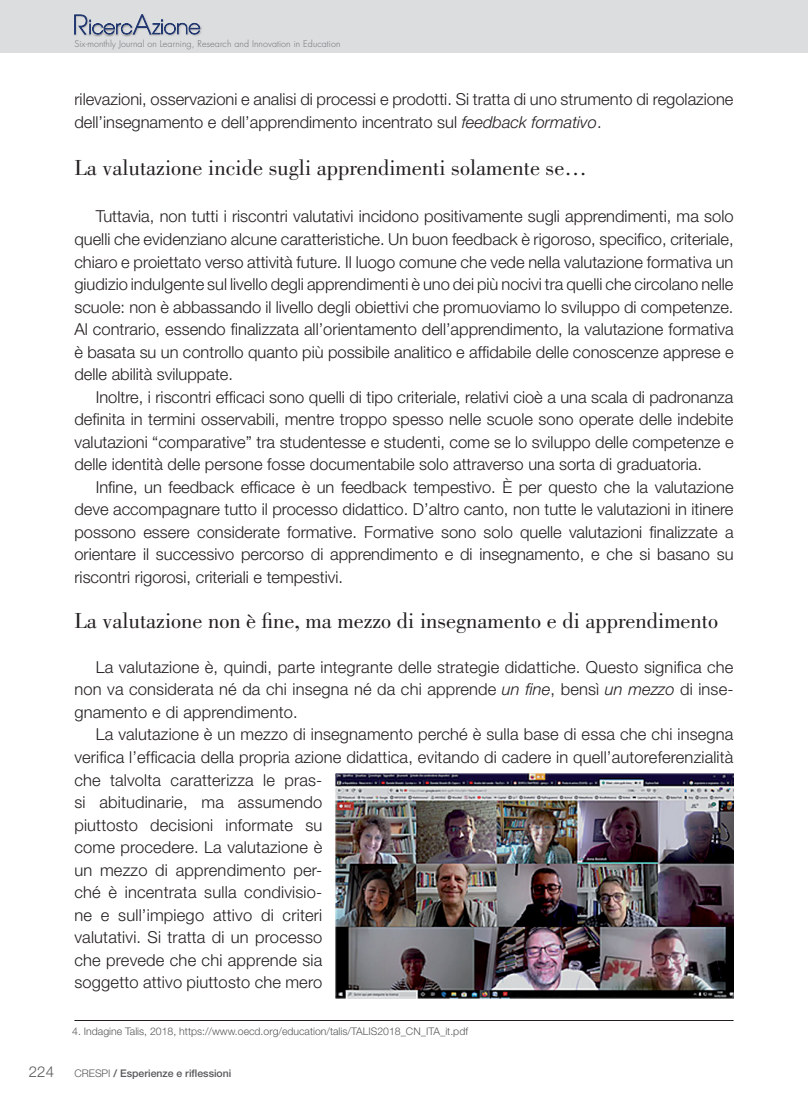
<style>
.page{position:relative;width:808px;height:1106px;background:#fff}
.page>*{position:absolute;margin:0;border:0;box-sizing:border-box;transform-origin:0 0}
.t1{font:22.5px "Bodoni";color:#231f20}
.t2{font:300 16.5px/22.5px "Helvetica Neue LT";letter-spacing:.01em;color:#231f20;text-align:justify}
.t3{font:300 15px "Helvetica Neue CE";color:#57585a}
.t4{font:300 10.5px "Helvetica Neue CE";color:#57585a}
.t5{font:500 10.5px "Helvetica Neue CE";color:#57585a}
.t6{font:300 9px "Futura";letter-spacing:.01em;color:#6c6d70}
.s1{font-style:italic}
.s2{font-weight:300}
</style>
<div class="page">
<div style="left:0;top:0;width:808px;height:53px;background:#dcdddf"></div>
<hr style="left:74px;top:1020px;width:659px;height:1px;background:#231f20">
<div style="left:72px;top:14px;width:18px;height:23px;background:#231f20;opacity:.3"></div>
<div style="left:87px;top:18px;width:48px;height:19px;background:#231f20;opacity:.5"></div>
<div style="left:131px;top:13px;width:23px;height:24px;background:#231f20;opacity:.3"></div>
<div style="left:150px;top:18px;width:53px;height:19px;background:#231f20;opacity:.3"></div>
<svg style="left:74px;top:14px;width:126px;height:21px"></svg>
<img style="left:335px;top:774px;width:398px;height:225px">
<p class="t3" style="left:29px;top:1062px;width:27px">224</p>
<p class="t6" style="left:74px;top:38px;width:268px">Six-monthly Journal on Learning, Research and Innovation in Education</p>
<p class="t2" style="left:74px;top:87px;width:661px;line-height:23.2px">rilevazioni, osservazioni e analisi di processi e prodotti. Si tratta di uno strumento di regolazione dell’insegnamento e dell’apprendimento incentrato sul <span class="s1">feedback formativo</span>.</p>
<h1 class="t1" style="left:74px;top:155px;width:514px">La valutazione incide sugli apprendimenti solamente se…</h1>
<p class="t2" style="left:74px;top:204px;width:661px;text-indent:21px">Tuttavia, non tutti i riscontri valutativi incidono positivamente sugli apprendimenti, ma solo quelli che evidenziano alcune caratteristiche. Un buon feedback è rigoroso, specifico, criteriale, chiaro e proiettato verso attività future. Il luogo comune che vede nella valutazione formativa un giudizio indulgente sul livello degli apprendimenti è uno dei più nocivi tra quelli che circolano nelle scuole: non è abbassando il livello degli obiettivi che promuoviamo lo sviluppo di competenze.<br>Al contrario, essendo finalizzata all’orientamento dell’apprendimento, la valutazione formativa è basata su un controllo quanto più possibile analitico e affidabile delle conoscenze apprese e delle abilità sviluppate.</p>
<p class="t2" style="left:74px;top:385px;width:661px;text-indent:21px">Inoltre, i riscontri efficaci sono quelli di tipo criteriale, relativi cioè a una scala di padronanza definita in termini osservabili, mentre troppo spesso nelle scuole sono operate delle indebite valutazioni “comparative” tra studentesse e studenti, come se lo sviluppo delle competenze e delle identità delle persone fosse documentabile solo attraverso una sorta di graduatoria.</p>
<p class="t2" style="left:74px;top:475px;width:661px;text-indent:21px">Infine, un feedback efficace è un feedback tempestivo. È per questo che la valutazione deve accompagnare tutto il processo didattico. D’altro canto, non tutte le valutazioni in itinere possono essere considerate formative. Formative sono solo quelle valutazioni finalizzate a orientare il successivo percorso di apprendimento e di insegnamento, e che si basano su riscontri rigorosi, criteriali e tempestivi.</p>
<h1 class="t1" style="left:74px;top:608px;width:645px">La valutazione non è fine, ma mezzo di insegnamento e di apprendimento</h1>
<p class="t2" style="left:74px;top:655px;width:661px;text-indent:21px">La valutazione è, quindi, parte integrante delle strategie didattiche. Questo significa che non va considerata né da chi insegna né da chi apprende <span class="s1">un fine</span>, bensì <span class="s1">un mezzo</span> di inse&shy;gnamento e di apprendimento.</p>
<p class="t2" style="left:74px;top:723px;width:661px;text-align:left;text-indent:21px">La valutazione è un mezzo di insegnamento perché è sulla base di essa che chi insegna verifica l’efficacia della propria azione didattica, evitando di cadere in quell’autoreferenzialità che talvolta caratterizza le pras-<br>si abitudinarie, ma assumendo<br>piuttosto decisioni informate su<br>come procedere. La valutazione è<br>un mezzo di apprendimento per-<br>ché è incentrata sulla condivisio-<br>ne e sull’impiego attivo di criteri<br>valutativi. Si tratta di un processo<br>che prevede che chi apprende sia<br>soggetto attivo piuttosto che mero</p>
<p class="t4" style="left:72px;top:1025px;width:397px">4. Indagine Talis, 2018, https://www.oecd.org/education/talis/TALIS2018_CN_ITA_it.pdf</p>
<p class="t5" style="left:74px;top:1067px;width:159px"><span class="s2">CRESPI</span> / Esperienze e riflessioni</p>
</div>
